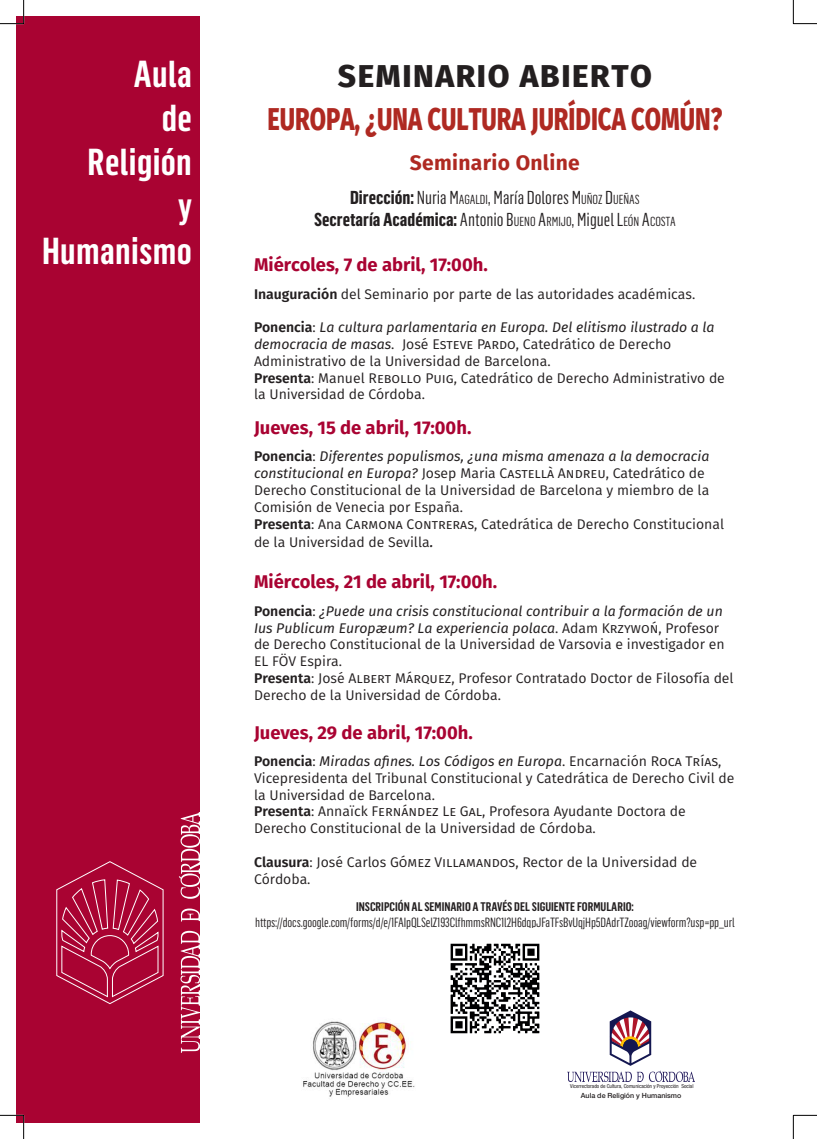
<style>
.page{position:relative;width:817px;height:1139px;background:#fff}
.page>*{position:absolute;margin:0;border:0;box-sizing:border-box;transform-origin:0 0}
.t1{font:600 36.84px/44.3px "Flama Condensed";letter-spacing:.01em;color:#fff;text-align:right}
.t2{font:800 31.5px "Fira Sans";color:#af2922;scale:.75 1}
.t3{font:800 31.5px "Fira Sans";letter-spacing:.05em;color:#231f20}
.t4{font:700 21px "Fira Sans";letter-spacing:.015em;color:#af2922}
.t5{font:18.38px/22.1px "Flama Condensed";color:#231f20;text-align:center}
.t6{font:700 18.38px "Fira Sans";color:#a90332}
.t7{font:14px/16.8px "Fira Sans";color:#231f20}
.t8{font:13.12px "Flama Condensed";letter-spacing:-.01em;color:#231f20}
.t9{font:600 12.25px "Flama Condensed";color:#231f20}
.t10{font:500 7.09px "Helvetica Neue LT Std";color:#231f20}
.t11{font:condensed 5.42px "Helvetica Neue LT Std";color:#231f20}
.s1{font-weight:700}
.s2{font-size:12.86px}
.s3{font-weight:600}
.s4{font-style:italic}
.s5{font-style:italic;font-size:15.75px}
</style>
<div class="page">
<div style="left:16px;top:16px;width:184px;height:1106px;background:#a90332"></div>
<svg style="left:179px;top:812px;width:21px;height:241px"></svg>
<img style="left:303px;top:1021px;width:112px;height:76px">
<img style="left:450px;top:943px;width:90px;height:91px">
<svg style="left:567px;top:1010px;width:127px;height:72px"></svg>
<svg style="left:56px;top:861px;width:108px;height:143px"></svg>
<hr style="left:0;top:1114px;width:24px;height:2px;background:#fff">
<svg style="left:0;top:0;width:24px;height:24px"></svg>
<svg style="left:0;top:1115px;width:24px;height:24px"></svg>
<svg style="left:792px;top:0;width:24px;height:24px"></svg>
<svg style="left:792px;top:1115px;width:24px;height:24px"></svg>
<h1 class="t1" style="left:42px;top:50px;width:151px">Aula<br>de<br>Religión<br>y<br>Humanismo</h1>
<h2 class="t3" style="left:338px;top:54px;width:315px">SEMINARIO ABIERTO</h2>
<h2 class="t2" style="left:267px;top:97px;width:607px">EUROPA, ¿UNA CULTURA JURÍDICA COMÚN?</h2>
<h3 class="t4" style="left:409px;top:148px;width:171px">Seminario Online</h3>
<h3 class="t5" style="left:314px;top:186px;width:363px"><span class="s1">Dirección:</span> Nuria M<span class="s2">AGALDI</span>, María Dolores M<span class="s2">UÑOZ</span> D<span class="s2">UEÑAS<br></span><span class="s1">Secretaría Académica:</span> Antonio B<span class="s2">UENO</span> A<span class="s2">RMIJO</span>, Miguel L<span class="s2">EÓN</span> A<span class="s2">COSTA</span></h3>
<h3 class="t6" style="left:254px;top:252px;width:235px">Miércoles, 7 de abril, 17:00h.</h3>
<p class="t7" style="left:254px;top:285px;width:442px"><span class="s3">Inauguración</span> del Seminario por parte de las autoridades académicas.</p>
<p class="t7" style="left:254px;top:319px;width:472px"><span class="s3">Ponencia</span>: <span class="s4">La cultura parlamentaria en Europa. Del elitismo ilustrado a la democracia de masas</span>. José Esteve Pardo, Catedrático de Derecho Administrativo de la Universidad de Barcelona.<br><span class="s3">Presenta</span>: Manuel Rebollo Puig, Catedrático de Derecho Administrativo de la Universidad de Córdoba.</p>
<h3 class="t6" style="left:254px;top:415px;width:219px">Jueves, 15 de abril, 17:00h.</h3>
<p class="t7" style="left:254px;top:448px;width:471px"><span class="s3">Ponencia</span>: <span class="s4">Diferentes populismos, ¿una misma amenaza a la democracia constitucional en Europa?</span> Josep Maria Castellà Andreu, Catedrático de Derecho Constitucional de la Universidad de Barcelona y miembro de la Comisión de Venecia por España.<br><span class="s3">Presenta</span>: Ana Carmona Contreras, Catedrática de Derecho Constitucional</p>
<p class="t7" style="left:254px;top:534px;width:181px">de la Universidad de Sevilla<span class="s5">.</span></p>
<h3 class="t6" style="left:254px;top:569px;width:244px">Miércoles, 21 de abril, 17:00h.</h3>
<p class="t7" style="left:254px;top:602px;width:481px"><span class="s3">Ponencia</span>: <span class="s4">¿Puede una crisis constitucional contribuir a la formación de un Ius Publicum Europæum? La experiencia polaca</span>. Adam Krzywoń, Profesor de Derecho Constitucional de la Universidad de Varsovia e investigador en EL FÖV Espira.<br><span class="s3">Presenta</span>: José Albert Márquez, Profesor Contratado Doctor de Filosofía del Derecho de la Universidad de Córdoba.</p>
<h3 class="t6" style="left:254px;top:719px;width:220px">Jueves, 29 de abril, 17:00h.</h3>
<p class="t7" style="left:254px;top:752px;width:481px"><span class="s3">Ponencia</span>: <span class="s4">Miradas afines. Los Códigos en Europa</span>. Encarnación Roca Trías, Vicepresidenta del Tribunal Constitucional y Catedrática de Derecho Civil de la Universidad de Barcelona.<br><span class="s3">Presenta</span>: Annaïck Fernández Le Gal, Profesora Ayudante Doctora de Derecho Constitucional de la Universidad de Córdoba.</p>
<p class="t7" style="left:254px;top:853px;width:444px"><span class="s3">Clausura</span>: José Carlos Gómez Villamandos, Rector de la Universidad de<br>Córdoba.</p>
<p class="t9" style="left:356px;top:899px;width:279px">INSCRIPCIÓN AL SEMINARIO A TRAVÉS DEL SIGUIENTE FORMULARIO:</p>
<p class="t8" style="left:255px;top:914px;width:481px">https://docs.google.com/forms/d/e/1FAIpQLSelZ193ClfhmmsRNC1l2H6dqpJFaTFsBvUqjHp5DAdrTZooag/viewform?usp=pp_url</p>
<p class="t11" style="left:570px;top:1083px;width:125px">Vicerrectorado de Cultura, Comunicación y Proyección Social</p>
<p class="t10" style="left:580px;top:1091px;width:102px">Aula de Religión y Humanismo</p>
</div>
